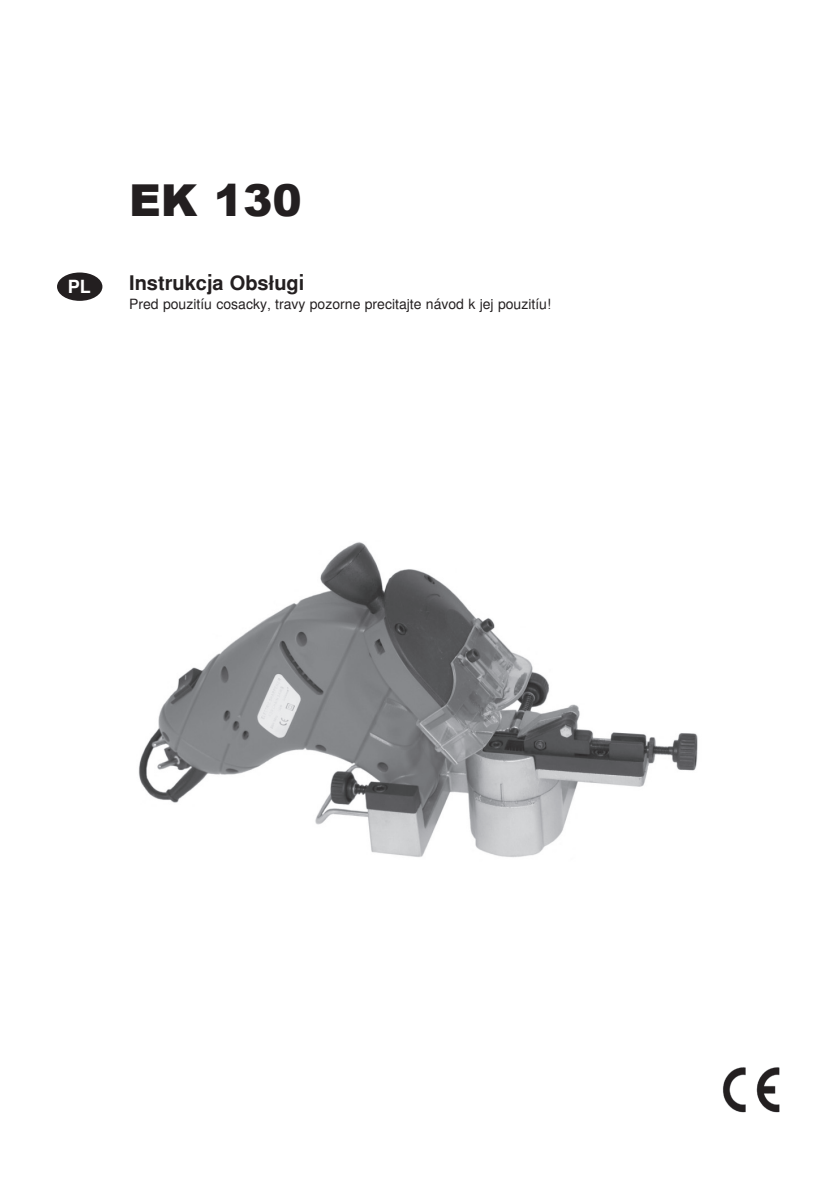
<style>
.page{position:relative;width:840px;height:1191px;background:#fff}
.page>*{position:absolute;margin:0;border:0;box-sizing:border-box;transform-origin:0 0}
.t1{font:900 44px "Arial";color:#231f20}
.t2{font:700 20px "Nimbus Sans LEE";color:#231f20}
.t3{font:700 18px "Nimbus Sans L";color:#fff}
.t4{font:14px "Nimbus Sans LEE";color:#231f20}
</style>
<div class="page">
<img style="left:722px;top:1067px;width:58px;height:46px">
<img style="left:138px;top:542px;width:560px;height:316px">
<div style="left:57px;top:272px;width:45px;height:29px;background:#231f20;border-radius:50%"></div>
<h1 class="t1" style="left:129px;top:168px;width:174px">EK 130</h1>
<p class="t3" style="left:68px;top:275px;width:25px">PL</p>
<h2 class="t2" style="left:129px;top:271px;width:177px">Instrukcja Obs³ugi</h2>
<p class="t4" style="left:129px;top:296px;width:423px">Pred pouzitíu cosacky, travy pozorne precitajte návod k jej pouzitíu!</p>
</div>
